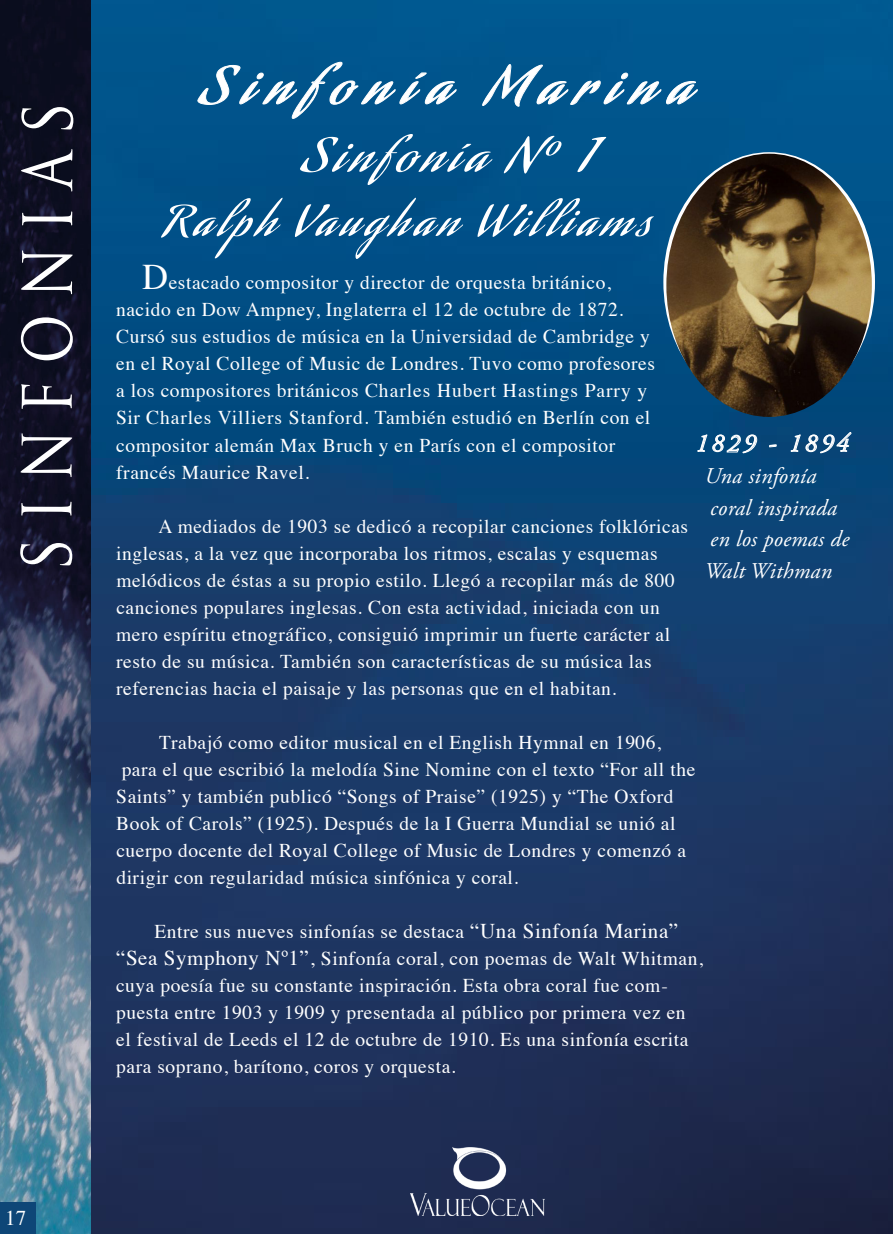
<style>
.page{position:relative;width:893px;height:1234px;background:#fff}
.page>*{position:absolute;margin:0;border:0;box-sizing:border-box;transform-origin:0 0}
.t1{font:78px "Trajan Pro";color:#fff;scale:.79 1}
.t2{font:49.5px "Aguafina Script";letter-spacing:.205em;color:#fff;scale:1.28 1}
.t3{font:45px "Aguafina Script";letter-spacing:.1em;color:#fff;scale:1.28 1}
.t4{font:40.5px "Aguafina Script";letter-spacing:.1em;color:#fff;scale:1.28 1}
.t5{font:italic 25.5px "Adobe Garamond Pro";letter-spacing:.12em;color:#fff}
.t6{font:italic 22.5px/31.5px "Adobe Garamond Pro";letter-spacing:.015em;color:#fff}
.t7{font:21px "Times";color:#fff}
.t8{font:19.5px/27px "Times";letter-spacing:.03em;color:#fff}
.s1{font-size:36px}
.s2{font-size:21px}
</style>
<div class="page">
<img style="left:91px;top:0;width:801px;height:1232px">
<svg style="left:697px;top:434px;width:60px;height:19px"></svg>
<svg style="left:769px;top:444px;width:7px;height:3px"></svg>
<svg style="left:790px;top:431px;width:62px;height:22px"></svg>
<img style="left:0;top:0;width:91px;height:1232px">
<img style="left:411px;top:1145px;width:134px;height:69px">
<svg style="left:197px;top:62px;width:259px;height:57px"></svg>
<svg style="left:482px;top:64px;width:216px;height:43px"></svg>
<img style="left:666px;top:154px;width:206px;height:263px">
<div style="left:0;top:1201px;width:36px;height:31px;background:#0e4677"></div>
<h1 class="t1" style="left:-6px;top:569px;width:594px;rotate:-90deg">s ni f o n ai s</h1>
<h2 class="t2" style="left:200px;top:57px;width:385px">Sinfonía Marina</h2>
<h3 class="t3" style="left:302px;top:129px;width:229px">Sinfonía Nº 1</h3>
<h3 class="t4" style="left:164px;top:198px;width:381px">Ralph Vaughan Williams</h3>
<p class="t8" style="left:116px;top:267px;width:540px;text-indent:26px"><span class="s1">D</span>estacado compositor y director de orquesta británico, nacido en Dow Ampney, Inglaterra el 12 de octubre de 1872.<br>Cursó sus estudios de música en la Universidad de Cambridge y en el Royal College of Music de Londres. Tuvo como profesores a los compositores británicos Charles Hubert Hastings Parry y Sir Charles Villiers Stanford. También estudió en Berlín con el compositor alemán Max Bruch y en París con el compositor francés Maurice Ravel.</p>
<h3 class="t5" style="left:695px;top:428px;width:155px">1829 - 1894</h3>
<p class="t6" style="left:704px;top:461px;width:146px">Una sinfonía coral inspirada en los poemas de<br>Walt Withman</p>
<p class="t8" style="left:116px;top:510px;width:574px;text-indent:43px">A mediados de 1903 se dedicó a recopilar canciones folklóricas inglesas, a la vez que incorporaba los ritmos, escalas y esquemas melódicos de éstas a su propio estilo. Llegó a recopilar más de 800 canciones populares inglesas. Con esta actividad, iniciada con un mero espíritu etnográfico, consiguió imprimir un fuerte carácter al resto de su música. También son características de su música las referencias hacia el paisaje y las personas que en el habitan.</p>
<p class="t8" style="left:116px;top:726px;width:580px;text-indent:43px">Trabajó como editor musical en el English Hymnal en 1906, para el que escribió la melodía Sine Nomine con el texto “For all the Saints” y también publicó “Songs of Praise” (1925) y “The Oxford Book of Carols” (1925). Después de la I Guerra Mundial se unió al cuerpo docente del Royal College of Music de Londres y comenzó a dirigir con regularidad música sinfónica y coral.</p>
<p class="t8" style="left:116px;top:916px;width:588px;text-indent:38px">Entre sus nueves sinfonías se destaca <span class="s2">“Una Sinfonía Marina” “Sea Symphony Nº1”,</span> Sinfonía coral, con poemas de Walt Whitman, cuya poesía fue su constante inspiración. Esta obra coral fue com&shy;puesta entre 1903 y 1909 y presentada al público por primera vez en el festival de Leeds el 12 de octubre de 1910. Es una sinfonía escrita para soprano, barítono, coros y orquesta.</p>
<p class="t7" style="left:5px;top:1197px;width:22px">17</p>
</div>
